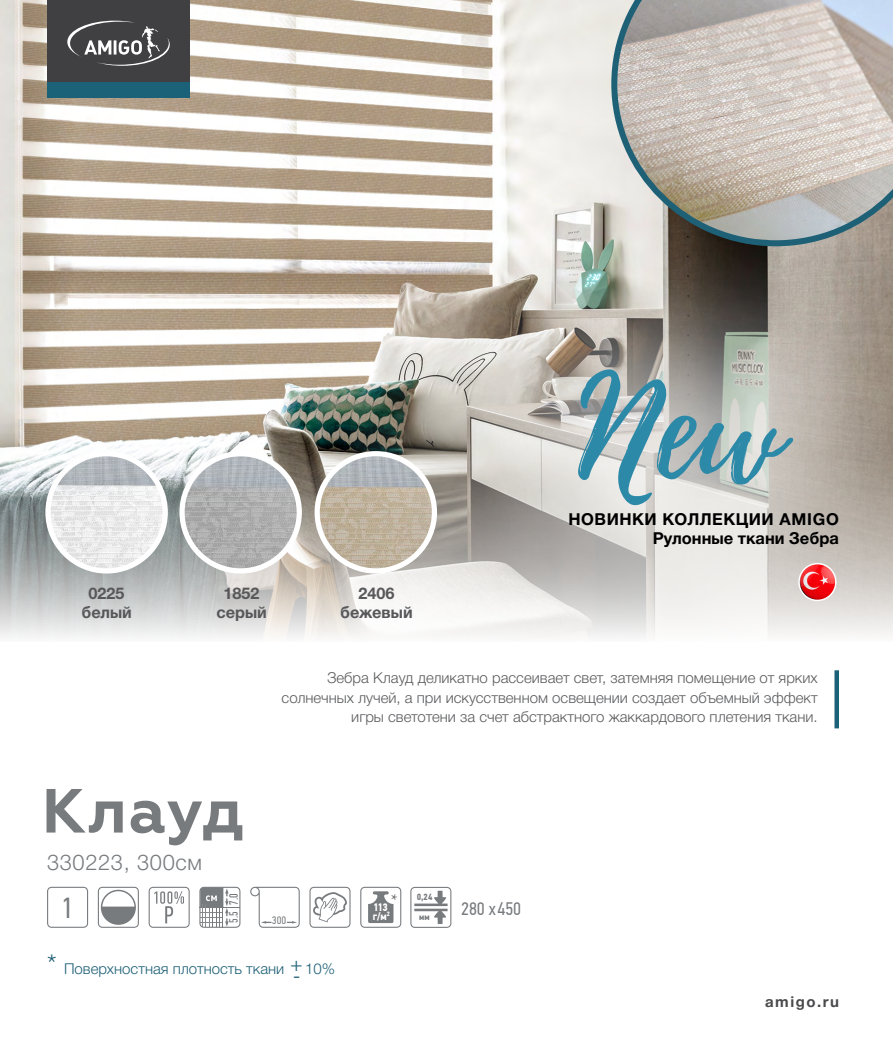
<style>
.page{position:relative;width:893px;height:1063px;background:#fff}
.page>*{position:absolute;margin:0;border:0;box-sizing:border-box;transform-origin:0 0}
.t1{font:137.1px "Playlist Script";color:#2d89a8}
.t2{font:700 62.25px "Geometria";letter-spacing:.02em;color:#787b7e}
.t3{font:28.95px "PF Din Text Comp Pro";color:#787b7e}
.t4{font:300 21.75px "Helvetica Neue Cyr";letter-spacing:.03em;color:#787b7e}
.t5{font:300 21px "Helvetica Neue Cyr";color:#1e6076}
.t6{font:18.15px "PF Din Text Cond Pro";letter-spacing:-.005em;color:#787b7e}
.t7{font:18px "Minion Pro";color:#6d6e71}
.t8{font:700 16.5px/19.5px "Helvetica Neue Cyr";letter-spacing:.01em;color:#000;text-align:right}
.t9{font:700 16.2px/19px "Helvetica Neue Cyr";color:#58585b;text-align:center}
.t10{font:300 15px/19.5px "Helvetica Neue Cyr";color:#5a5b5d;text-align:right}
.t11{font:300 15px "Helvetica Neue Cyr";color:#1e6076}
.t12{font:700 15px "Helvetica Neue Cyr";letter-spacing:.1em;color:#4a4a4c}
.t13{font:12px "PF Din Text Comp Pro";color:#6d6e71}
.t14{font:700 10.8px/8.9px "PF Din Text Cond Pro";color:#fff}
.t15{font:10.8px "PF Din Text Cond Pro";color:#787b7e}
.t16{font:700 9px "PF Din Text Cond Pro";color:#787b7e}
.s1{font-size:27px}
</style>
<div class="page">
<img style="left:0;top:0;width:611px;height:453px">
<img style="left:350px;top:218px;width:543px;height:235px">
<svg style="left:0;top:453px;width:893px;height:184px"></svg>
<div style="left:47px;top:0;width:143px;height:96px;background:#404042"></div>
<div style="left:47px;top:82px;width:143px;height:16px;background:#1b6279"></div>
<svg style="left:67px;top:21px;width:103px;height:45px"></svg>
<div style="left:834px;top:670px;width:5px;height:58px;background:#1b6279"></div>
<svg style="left:611px;top:0;width:282px;height:246px;background:#c0bcb6"></svg>
<img style="left:48px;top:454px;width:117px;height:117px;border-radius:59px">
<div style="left:45px;top:451px;width:123px;height:123px;border:5px solid #fff;border-radius:50%"></div>
<img style="left:182px;top:454px;width:117px;height:117px;border-radius:59px">
<div style="left:179px;top:451px;width:123px;height:123px;border:5px solid #fff;border-radius:50%"></div>
<img style="left:317px;top:454px;width:117px;height:117px;border-radius:59px">
<div style="left:315px;top:451px;width:122px;height:123px;border:5px solid #fff;border-radius:50%"></div>
<img style="left:799px;top:564px;width:37px;height:36px;border-radius:18px">
<div style="left:798px;top:563px;width:39px;height:38px;border:2px solid #fff;border-radius:50%"></div>
<svg style="left:360px;top:887px;width:41px;height:41px"></svg>
<svg style="left:309px;top:887px;width:42px;height:41px"></svg>
<svg style="left:149px;top:887px;width:41px;height:41px"></svg>
<svg style="left:250px;top:887px;width:50px;height:41px"></svg>
<svg style="left:47px;top:887px;width:41px;height:41px"></svg>
<svg style="left:98px;top:887px;width:41px;height:41px"></svg>
<svg style="left:410px;top:887px;width:41px;height:41px"></svg>
<svg style="left:199px;top:887px;width:41px;height:41px"></svg>
<h1 class="t1" style="left:578px;top:332px;width:207px">New</h1>
<p class="t9" style="left:81px;top:584px;width:52px">0225 белый</p>
<p class="t9" style="left:216px;top:584px;width:52px">1852 серый</p>
<p class="t9" style="left:340px;top:584px;width:74px">2406 бежевый</p>
<p class="t8" style="left:569px;top:509px;width:272px">НОВИНКИ КОЛЛЕКЦИИ AMIGO<br>Рулонные ткани Зебра</p>
<p class="t10" style="left:282px;top:668px;width:538px">Зебра Клауд деликатно рассеивает свет, затемняя помещение от ярких солнечных лучей, а при искусственном освещении создает объемный эффект игры светотени за счет абстрактного жаккардового плетения ткани.</p>
<h2 class="t2" style="left:42px;top:774px;width:204px">Клауд</h2>
<h3 class="t4" style="left:47px;top:850px;width:157px">330223, 300см</h3>
<p class="t16" style="left:417px;top:891px;width:17px">0,24</p>
<p class="t16" style="left:419px;top:911px;width:12px">мм</p>
<p class="t7" style="left:391px;top:888px;width:9px">*</p>
<p class="t13" style="left:227px;top:905px;width:13px;rotate:-90deg">7.0</p>
<p class="t13" style="left:227px;top:923px;width:13px;rotate:-90deg">5.5</p>
<h3 class="t3" style="left:61px;top:891px;width:13px">1</h3>
<p class="t6" style="left:461px;top:898px;width:62px">280 х450</p>
<p class="t14" style="left:373px;top:903px;width:19px">113 г/м<sup>2</sup></p>
<p class="t15" style="left:272px;top:914px;width:16px">300</p>
<p class="t11" style="left:47px;top:961px;width:239px"><span class="s1">*</span> Поверхностная плотность ткани</p>
<p class="t11" style="left:305px;top:961px;width:32px">10%</p>
<h3 class="t5" style="left:290px;top:952px;width:14px">+</h3>
<h3 class="t5" style="left:293px;top:964px;width:9px">-</h3>
<p class="t12" style="left:765px;top:993px;width:75px">amigo.ru</p>
</div>
